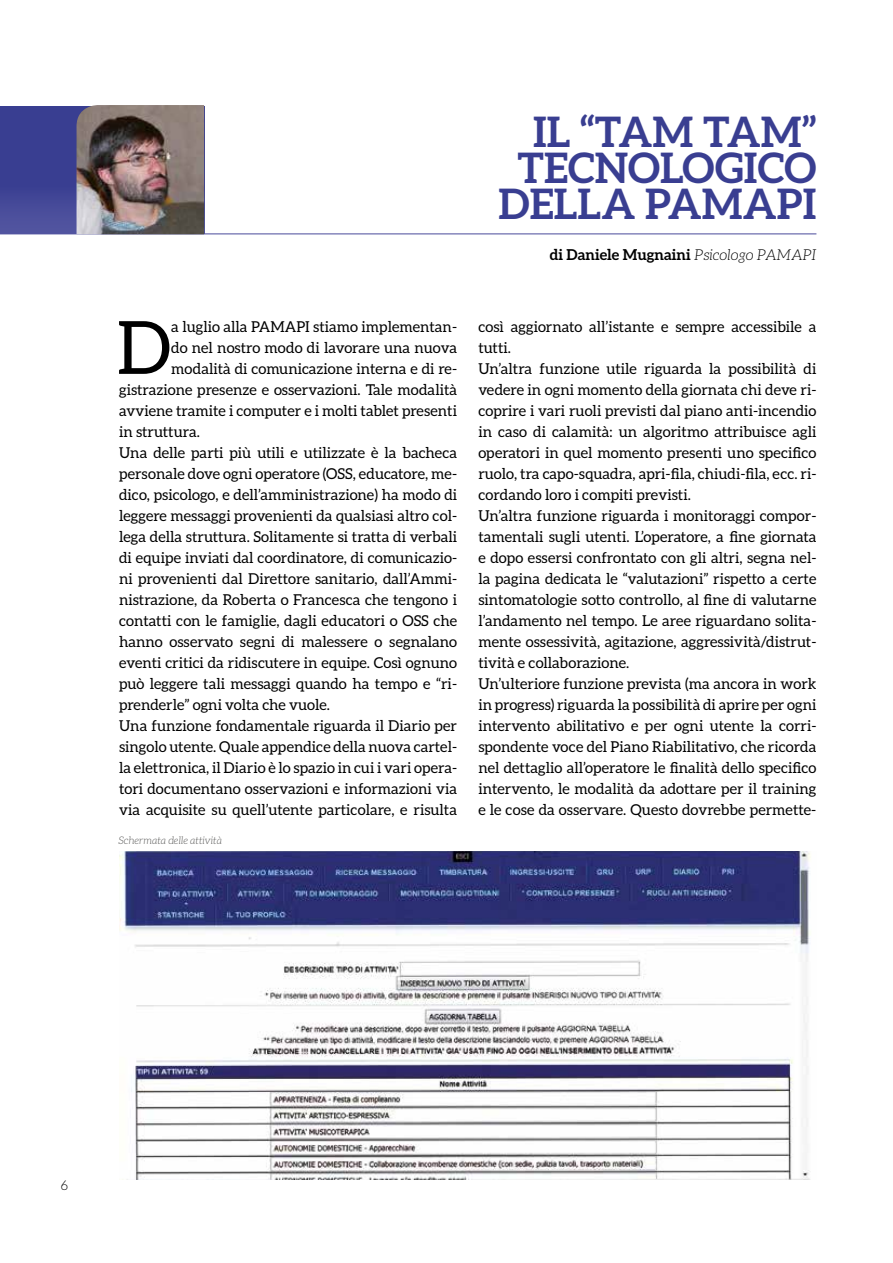
<style>
.page{position:relative;width:893px;height:1263px;background:#fff}
.page>*{position:absolute;margin:0;border:0;box-sizing:border-box;transform-origin:0 0}
.t1{font:73.65px "Aleo";color:#000}
.t2{font:700 42px/36px "Aleo";color:#393e91;text-align:right}
.t3{font:15px/21px "Aleo";color:#000}
.t4{font:700 15px "Aleo";color:#000}
.t5{font:300 13.5px "Aleo";color:#000}
.t6{font:italic 300 10.5px "Aleo";color:#575756}
.s1{font-weight:300;font-style:italic}
</style>
<div class="page">
<hr style="left:0;top:233px;width:816px;height:1px;background:#5d5ea6">
<div style="left:0;top:106px;width:204px;height:128px;background:linear-gradient(to bottom,#32388c,#4c509c)"></div>
<img style="left:77px;top:105px;width:127px;height:129px">
<img style="left:119px;top:851px;width:692px;height:328px">
<h2 class="t2" style="left:499px;top:113px;width:319px">IL “TAM TAM”<br>TECNOLOGICO<br>DELLA PAMAPI</h2>
<p class="t4" style="left:550px;top:246px;width:268px">di Daniele Mugnaini <span class="s1">Psicologo PAMAPI</span></p>
<h1 class="t1" style="left:117px;top:306px;width:56px">D</h1>
<p class="t3" style="left:171px;top:316px;width:287px">a luglio alla PAMAPI stiamo implementan-</p>
<p class="t3" style="left:171px;top:337px;width:287px">do nel nostro modo di lavorare una nuova</p>
<p class="t3" style="left:171px;top:358px;width:287px">modalità di comunicazione interna e di re-</p>
<p class="t3" style="left:119px;top:379px;width:340px">gistrazione presenze e osservazioni. Tale modalità</p>
<p class="t3" style="left:119px;top:400px;width:339px">avviene tramite i computer e i molti tablet presenti</p>
<p class="t3" style="left:119px;top:421px;width:82px">in struttura.</p>
<p class="t3" style="left:119px;top:442px;width:340px">Una delle parti più utili e utilizzate è la bacheca</p>
<p class="t3" style="left:119px;top:463px;width:340px">personale dove ogni operatore (OSS, educatore, me-</p>
<p class="t3" style="left:119px;top:484px;width:340px">dico, psicologo, e dell’amministrazione) ha modo di</p>
<p class="t3" style="left:119px;top:505px;width:340px">leggere messaggi provenienti da qualsiasi altro col-</p>
<p class="t3" style="left:119px;top:526px;width:340px">lega della struttura. Solitamente si tratta di verbali</p>
<p class="t3" style="left:119px;top:547px;width:340px">di equipe inviati dal coordinatore, di comunicazio-</p>
<p class="t3" style="left:119px;top:568px;width:340px">ni provenienti dal Direttore sanitario, dall’Ammi-</p>
<p class="t3" style="left:119px;top:589px;width:340px">nistrazione, da Roberta o Francesca che tengono i</p>
<p class="t3" style="left:119px;top:610px;width:340px">contatti con le famiglie, dagli educatori o OSS che</p>
<p class="t3" style="left:119px;top:631px;width:340px">hanno osservato segni di malessere o segnalano</p>
<p class="t3" style="left:119px;top:652px;width:339px">eventi critici da ridiscutere in equipe. Così ognuno</p>
<p class="t3" style="left:119px;top:673px;width:340px">può leggere tali messaggi quando ha tempo e “ri-</p>
<p class="t3" style="left:119px;top:694px;width:212px">prenderle” ogni volta che vuole.</p>
<p class="t3" style="left:119px;top:715px;width:340px">Una funzione fondamentale riguarda il Diario per</p>
<p class="t3" style="left:119px;top:736px;width:340px">singolo utente. Quale appendice della nuova cartel-</p>
<p class="t3" style="left:119px;top:757px;width:340px">la elettronica, il Diario è lo spazio in cui i vari opera-</p>
<p class="t3" style="left:119px;top:778px;width:340px">tori documentano osservazioni e informazioni via</p>
<p class="t3" style="left:119px;top:799px;width:340px">via acquisite su quell’utente particolare, e risulta</p>
<p class="t6" style="left:119px;top:835px;width:105px">Schermata delle attività</p>
<p class="t3" style="left:478px;top:316px;width:340px">così aggiornato all’istante e sempre accessibile a tutti.<br>Un’altra funzione utile riguarda la possibilità di vedere in ogni momento della giornata chi deve ri&shy;coprire i vari ruoli previsti dal piano anti-incendio in caso di calamità: un algoritmo attribuisce agli operatori in quel momento presenti uno specifico ruolo, tra capo-squadra, apri-fila, chiudi-fila, ecc. ri&shy;cordando loro i compiti previsti.<br>Un’altra funzione riguarda i monitoraggi compor&shy;tamentali sugli utenti. L’operatore, a fine giornata e dopo essersi confrontato con gli altri, segna nel&shy;la pagina dedicata le “valutazioni” rispetto a certe sintomatologie sotto controllo, al fine di valutarne l’andamento nel tempo. Le aree riguardano solita&shy;mente ossessività, agitazione, aggressività/distrut&shy;tività e collaborazione.<br>Un’ulteriore funzione prevista (ma ancora in work in progress) riguarda la possibilità di aprire per ogni intervento abilitativo e per ogni utente la corri&shy;spondente voce del Piano Riabilitativo, che ricorda nel dettaglio all’operatore le finalità dello specifico intervento, le modalità da adottare per il training e le cose da osservare. Questo dovrebbe permette-</p>
<p class="t5" style="left:61px;top:1177px;width:9px">6</p>
</div>
